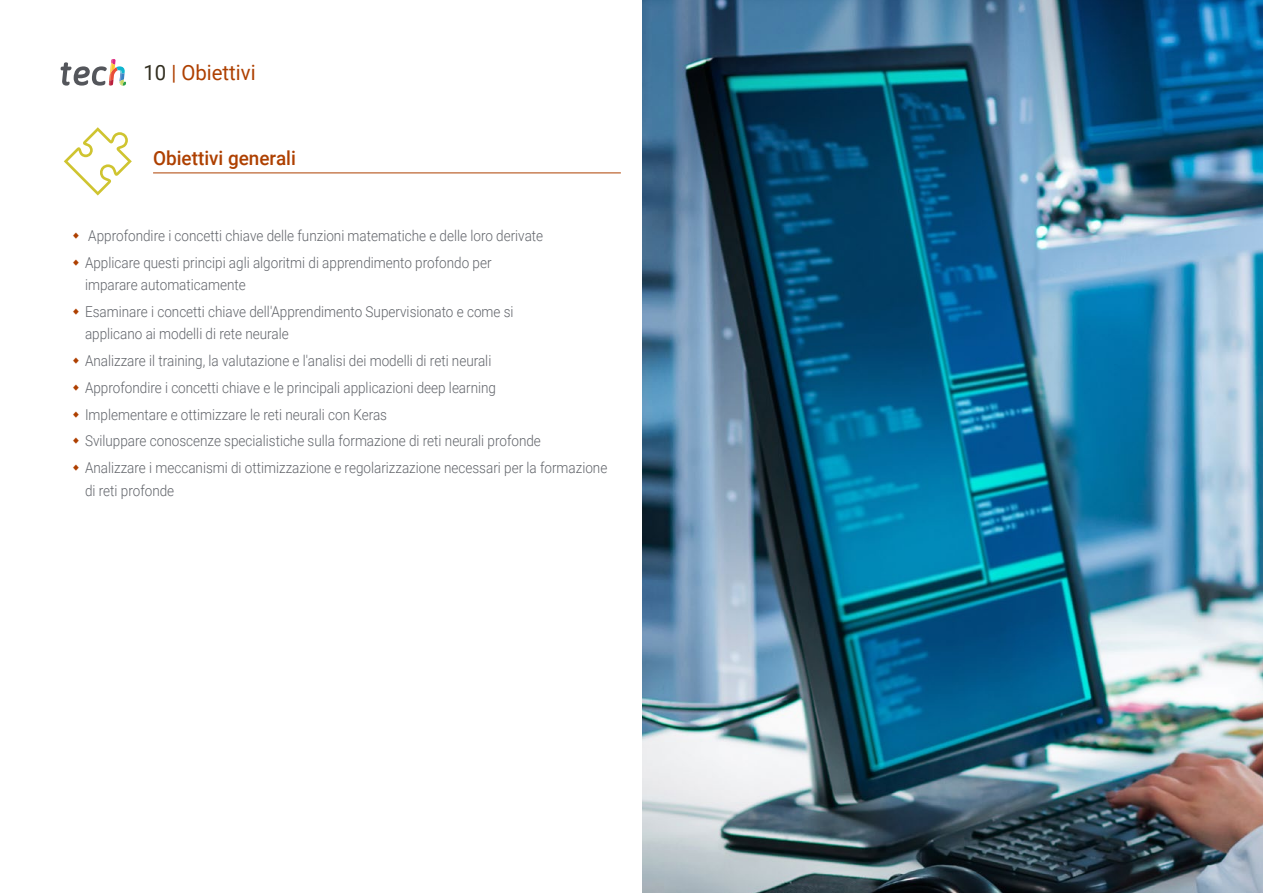
<style>
.page{position:relative;width:1263px;height:893px;background:#fff}
.page>*{position:absolute;margin:0;border:0;box-sizing:border-box;transform-origin:0 0}
.t1{font:21px "Roboto";color:#ae4000}
.t2{font:500 19.5px "Roboto";color:#ae4000}
.t3{font:300 15px/26.7px "Roboto";color:#61646a;scale:.9 1}
.s1{color:#312e20}
</style>
<div class="page">
<hr style="left:153px;top:173px;width:468px;height:1px;background:#ae4000">
<svg style="left:64px;top:127px;width:68px;height:69px"></svg>
<img style="left:642px;top:0;width:621px;height:893px">
<svg style="left:61px;top:59px;width:65px;height:27px"></svg>
<h1 class="t1" style="left:144px;top:57px;width:114px"><span class="s1">10</span> | Obiettivi</h1>
<h2 class="t2" style="left:153px;top:144px;width:144px">Obiettivi generali</h2>
<p class="t3" style="left:85px;top:222px;width:511px">Approfondire i concetti chiave delle funzioni matematiche e delle loro derivate<br>Applicare questi principi agli algoritmi di apprendimento profondo per</p>
<p class="t3" style="left:85px;top:271px;width:478px">imparare automaticamente<br>Esaminare i concetti chiave dell'Apprendimento Supervisionato e come si</p>
<p class="t3" style="left:85px;top:320px;width:582px">applicano ai modelli di rete neurale<br>Analizzare il training, la valutazione e l'analisi dei modelli di reti neurali<br>Approfondire i concetti chiave e le principali applicazioni deep learning<br>Implementare e ottimizzare le reti neurali con Keras<br>Sviluppare conoscenze specialistiche sulla formazione di reti neurali profonde<br>Analizzare i meccanismi di ottimizzazione e regolarizzazione necessari per la formazione</p>
<p class="t3" style="left:85px;top:476px;width:101px">di reti profonde</p>
</div>
